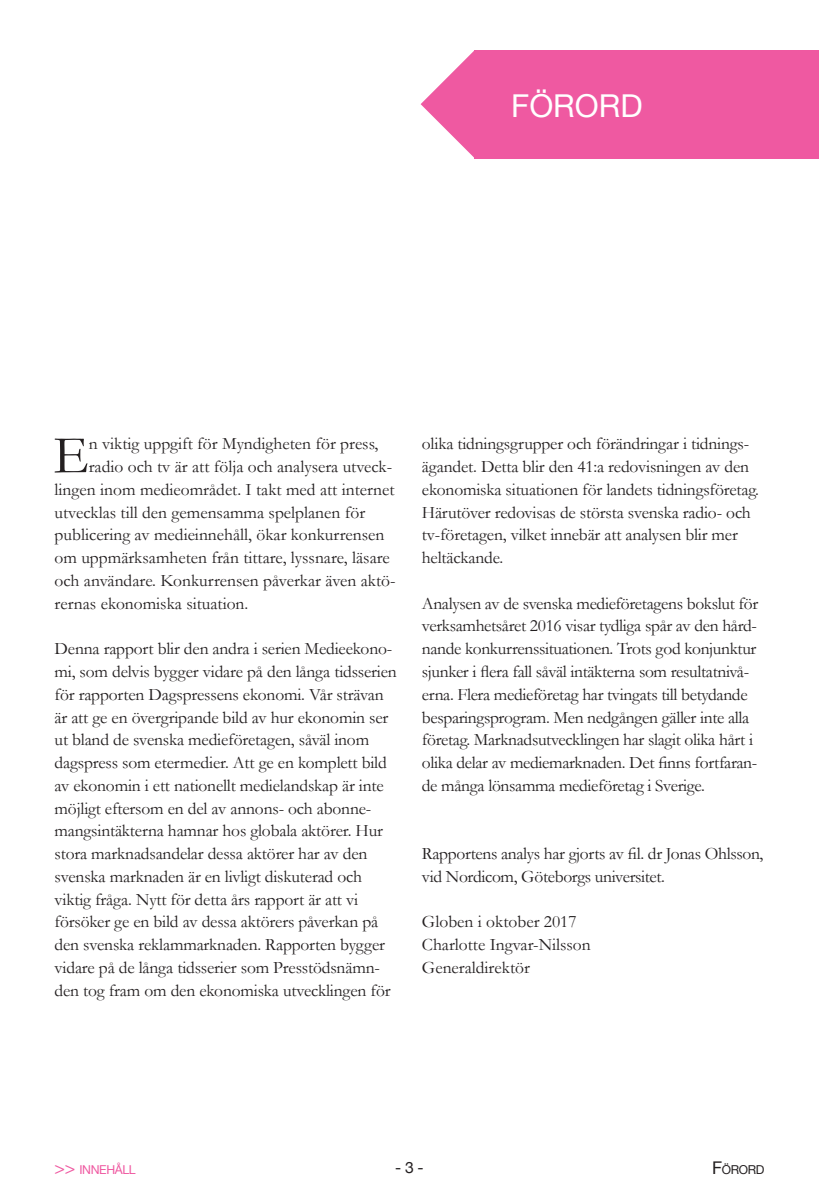
<style>
.page{position:relative;width:819px;height:1201px;background:#fff}
.page>*{position:absolute;margin:0;border:0;box-sizing:border-box;transform-origin:0 0}
.Bröd_första_stycket{font:53.9px "Garamond";color:#231f20}
.Rubrik_1_Kapitel{font:31.5px "Helvetica Neue";color:#fff}
.Bröd{font:17.5px/22.8px "Garamond";letter-spacing:-.01em;color:#231f20}
.Bröd_första_stycket-2{font:17.5px "Garamond";color:#231f20}
.Rubrik_mellan{font:15.75px "Helvetica Neue";color:#231f20}
.Rubrik_mellan-2{font:12.25px "Helvetica Neue";letter-spacing:-.03em;color:#ef59a1}
.Rubrik_mellan-3{font:12.25px "Helvetica Neue";letter-spacing:-.03em;color:#231f20}
.s1{font-size:17.5px}
</style>
<div class="page">
<div style="left:474px;top:50px;width:345px;height:109px;background:#ef59a1"></div>
<svg style="left:420px;top:51px;width:54px;height:107px"></svg>
<p class="Rubrik_1_Kapitel" style="left:511px;top:83px;width:133px">FÖRORD</p>
<p class="Bröd_första_stycket" style="left:53px;top:423px;width:37px">E</p>
<p class="Bröd_första_stycket-2" style="left:89px;top:433px;width:291px">n viktig uppgift för Myndigheten för press,</p>
<p class="Bröd_första_stycket-2" style="left:89px;top:456px;width:305px">radio och tv är att följa och analysera utveck-</p>
<p class="Bröd_första_stycket-2" style="left:55px;top:479px;width:341px">lingen inom medieområdet. I takt med att internet</p>
<p class="Bröd_första_stycket-2" style="left:55px;top:501px;width:312px">utvecklas till den gemensamma spelplanen för</p>
<p class="Bröd_första_stycket-2" style="left:55px;top:524px;width:331px">publicering av medieinnehåll, ökar konkurrensen</p>
<p class="Bröd_första_stycket-2" style="left:55px;top:547px;width:337px">om uppmärksamheten från tittare, lyssnare, läsare</p>
<p class="Bröd_första_stycket-2" style="left:55px;top:570px;width:342px">och användare. Konkurrensen påverkar även aktö-</p>
<p class="Bröd_första_stycket-2" style="left:55px;top:592px;width:195px">rernas ekonomiska situation.</p>
<p class="Bröd" style="left:55px;top:637px;width:344px">Denna rapport blir den andra i serien Medieekono&shy;mi, som delvis bygger vidare på den långa tidsserien för rapporten Dagspressens ekonomi. Vår strävan är att ge en övergripande bild av hur ekonomin ser ut bland de svenska medieföretagen, såväl inom dagspress som etermedier. Att ge en komplett bild av ekonomin i ett nationellt medielandskap är inte möjligt eftersom en del av annons- och abonne&shy;mangsintäkterna hamnar hos globala aktörer. Hur stora marknadsandelar dessa aktörer har av den svenska marknaden är en livligt diskuterad och viktig fråga. Nytt för detta års rapport är att vi försöker ge en bild av dessa aktörers påverkan på den svenska reklammarknaden. Rapporten bygger vidare på de långa tidsserier som Presstödsnämn&shy;den tog fram om den ekonomiska utvecklingen för</p>
<p class="Bröd" style="left:422px;top:432px;width:339px">olika tidningsgrupper och förändringar i tidnings&shy;ägandet. Detta blir den 41:a redovisningen av den ekonomiska situationen för landets tidningsföretag.<br>Härutöver redovisas de största svenska radio- och tv-företagen, vilket innebär att analysen blir mer heltäckande.</p>
<p class="Bröd" style="left:422px;top:591px;width:338px">Analysen av de svenska medieföretagens bokslut för verksamhetsåret 2016 visar tydliga spår av den hård&shy;nande konkurrenssituationen. Trots god konjunktur sjunker i flera fall såväl intäkterna som resultatnivå&shy;erna. Flera medieföretag har tvingats till betydande besparingsprogram. Men nedgången gäller inte alla företag. Marknadsutvecklingen har slagit olika hårt i olika delar av mediemarknaden. Det finns fortfaran&shy;de många lönsamma medieföretag i Sverige.</p>
<p class="Bröd" style="left:422px;top:842px;width:343px">Rapportens analys har gjorts av fil. dr Jonas Ohlsson, vid Nordicom, Göteborgs universitet.</p>
<p class="Bröd" style="left:422px;top:910px;width:156px">Globen i oktober 2017</p>
<p class="Bröd" style="left:422px;top:933px;width:170px">Charlotte Ingvar-Nilsson</p>
<p class="Bröd" style="left:422px;top:955px;width:109px">Generaldirektör</p>
<p class="Rubrik_mellan-2" style="left:55px;top:1160px;width:83px"><span class="s1">&gt;&gt;</span> INNEHÅLL</p>
<p class="Rubrik_mellan" style="left:395px;top:1156px;width:30px">- 3 -</p>
<p class="Rubrik_mellan-3" style="left:712px;top:1161px;width:54px"><span class="s1">F</span>ÖRORD</p>
</div>
